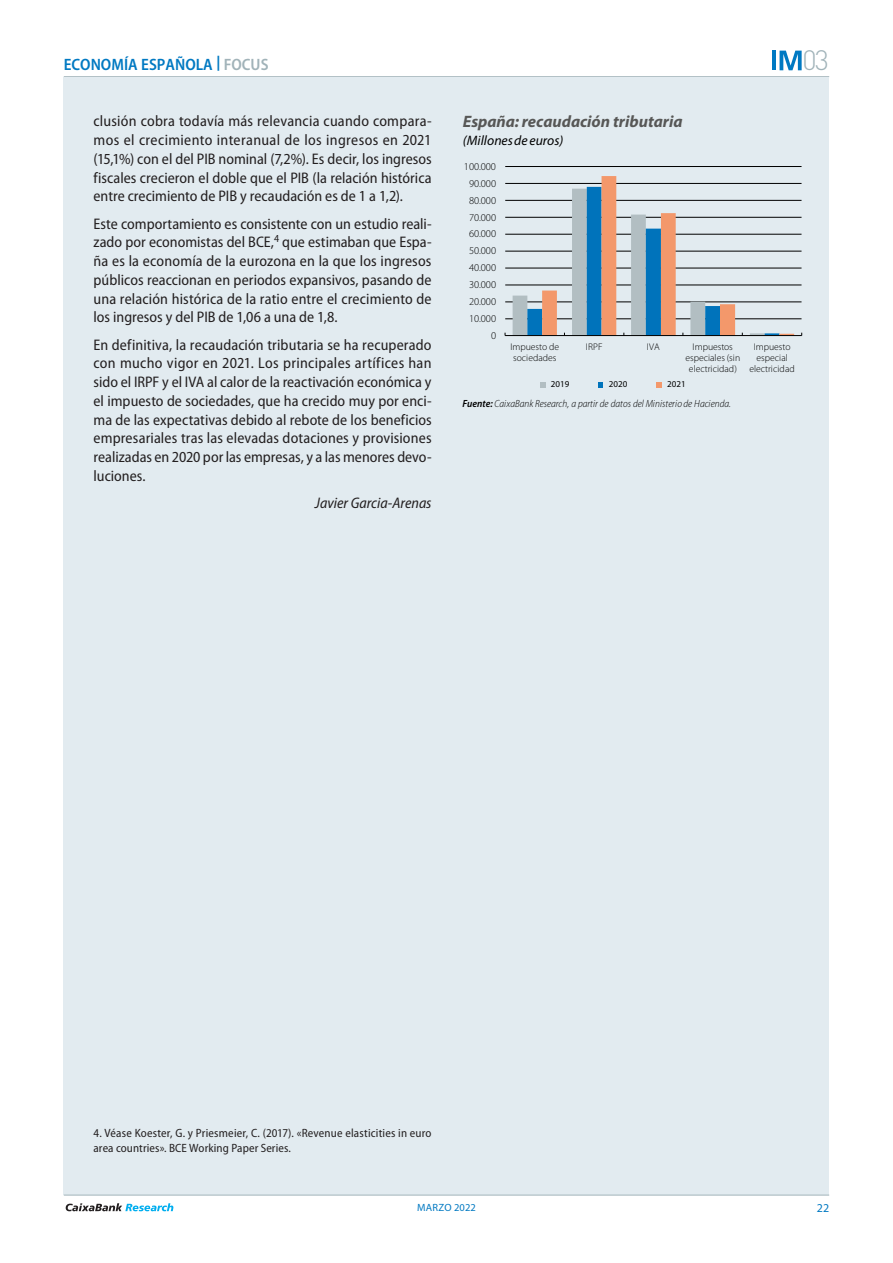
<style>
.page{position:relative;width:893px;height:1263px;background:#fff}
.page>*{position:absolute;margin:0;border:0;box-sizing:border-box;transform-origin:0 0}
.t1{font:300 27.6px "DIN Pro";color:#a1b3b9}
.t2{font:italic 700 16.5px "Myriad Pro";color:#575756}
.t3{font:600 semi-condensed 16.5px "Myriad Pro";color:#0079c2}
.Texto_Focus{font:semi-condensed 15.3px/18.8px "Myriad Pro";color:#231f20;text-align:justify}
.Firma_Focus{font:italic semi-condensed 15.3px "Myriad Pro";color:#231f20}
.t4{font:italic 13.65px "Myriad Pro";letter-spacing:.005em;color:#000}
.Notas_Focus{font:semi-condensed 12px/15px "Myriad Pro";letter-spacing:.01em;color:#231f20}
.t5{font:12px "Myriad Pro";color:#0079c2}
.t6{font:italic 300 semi-condensed 10.5px "Myriad Pro";color:#000}
.t7{font:300 10.5px "Myriad Pro";letter-spacing:-.005em;color:#000}
.t8{font:10.5px "Myriad Pro";letter-spacing:.02em;color:#0079c2}
.t9{font:300 9.75px/10.9px "Myriad Pro";letter-spacing:-.005em;color:#000;text-align:center}
.t10{font:9px "Myriad Pro";letter-spacing:.005em;color:#000}
.s1{color:#a1b3b9}
.s2{font-weight:600}
</style>
<div class="page">
<hr style="left:64px;top:76px;width:765px;height:1px;background:#a1b3b9">
<div style="left:64px;top:77px;width:765px;height:1118px;background:#e2ebf0"></div>
<hr style="left:64px;top:1195px;width:765px;height:1px;background:#a1b3b9">
<svg style="left:66px;top:1203px;width:107px;height:8px"></svg>
<svg style="left:779px;top:51px;width:23px;height:19px"></svg>
<hr style="left:772px;top:51px;width:4px;height:19px;background:#0079c2">
<hr style="left:505px;top:319px;width:296px;height:1px;background:#000">
<hr style="left:505px;top:302px;width:296px;height:1px;background:#000">
<hr style="left:505px;top:285px;width:296px;height:1px;background:#000">
<hr style="left:505px;top:268px;width:296px;height:1px;background:#000">
<hr style="left:505px;top:251px;width:296px;height:1px;background:#000">
<hr style="left:505px;top:234px;width:296px;height:1px;background:#000">
<hr style="left:505px;top:217px;width:296px;height:1px;background:#000">
<hr style="left:505px;top:200px;width:296px;height:1px;background:#000">
<hr style="left:505px;top:183px;width:296px;height:1px;background:#000">
<hr style="left:505px;top:166px;width:296px;height:1px;background:#000">
<hr style="left:505px;top:335px;width:297px;height:1px;background:#000">
<svg style="left:513px;top:176px;width:281px;height:160px"></svg>
<svg style="left:540px;top:382px;width:5px;height:5px"></svg>
<svg style="left:598px;top:382px;width:5px;height:5px"></svg>
<svg style="left:656px;top:382px;width:5px;height:5px"></svg>
<p class="t3" style="left:64px;top:55px;width:206px">ECONOMÍA ESPAÑOLA <sup>|</sup> <span class="s1">FOCUS</span></p>
<p class="Texto_Focus" style="left:94px;top:112px;width:340px">clusión cobra todavía más relevancia cuando compara&shy;mos el crecimiento interanual de los ingresos en 2021 (15,1%) con el del PIB nominal (7,2%). Es decir, los ingresos fiscales crecieron el doble que el PIB (la relación histórica entre crecimiento de PIB y recaudación es de 1 a 1,2).</p>
<p class="Texto_Focus" style="left:94px;top:214px;width:340px">Este comportamiento es consistente con un estudio reali&shy;zado por economistas del BCE,<sup>4</sup> que estimaban que Espa&shy;ña es la economía de la eurozona en la que los ingresos públicos reaccionan en periodos expansivos, pasando de una relación histórica de la ratio entre el crecimiento de los ingresos y del PIB de 1,06 a una de 1,8.</p>
<p class="Texto_Focus" style="left:94px;top:335px;width:340px">En definitiva, la recaudación tributaria se ha recuperado con mucho vigor en 2021. Los principales artífices han sido el IRPF y el IVA al calor de la reactivación económica y el impuesto de sociedades, que ha crecido muy por enci&shy;ma de las expectativas debido al rebote de los beneficios empresariales tras las elevadas dotaciones y provisiones realizadas en 2020 por las empresas, y a las menores devo&shy;luciones.</p>
<p class="Firma_Focus" style="left:315px;top:495px;width:118px">Javier Garcia-Arenas</p>
<h1 class="t1" style="left:802px;top:39px;width:28px">03</h1>
<p class="t2" style="left:463px;top:113px;width:221px">España: recaudación tributaria</p>
<p class="t4" style="left:463px;top:133px;width:102px">(Millones de euros)</p>
<p class="t7" style="left:464px;top:161px;width:34px">100.000</p>
<p class="t7" style="left:469px;top:177px;width:29px">90.000</p>
<p class="t7" style="left:469px;top:194px;width:29px">80.000</p>
<p class="t7" style="left:469px;top:211px;width:29px">70.000</p>
<p class="t7" style="left:469px;top:228px;width:29px">60.000</p>
<p class="t7" style="left:469px;top:245px;width:29px">50.000</p>
<p class="t7" style="left:469px;top:262px;width:29px">40.000</p>
<p class="t7" style="left:469px;top:279px;width:29px">30.000</p>
<p class="t7" style="left:469px;top:296px;width:29px">20.000</p>
<p class="t7" style="left:469px;top:312px;width:29px">10.000</p>
<p class="t7" style="left:491px;top:329px;width:7px">0</p>
<p class="t9" style="left:510px;top:341px;width:50px;text-align:left">Impuesto de sociedades</p>
<p class="t9" style="left:586px;top:341px;width:18px">IRPF</p>
<p class="t9" style="left:647px;top:341px;width:14px">IVA</p>
<p class="t9" style="left:685px;top:341px;width:56px">Impuestos especiales (sin electricidad)</p>
<p class="t9" style="left:749px;top:341px;width:47px">Impuesto especial electricidad</p>
<p class="t10" style="left:551px;top:379px;width:20px">2019</p>
<p class="t10" style="left:609px;top:379px;width:20px">2020</p>
<p class="t10" style="left:667px;top:379px;width:20px">2021</p>
<p class="t6" style="left:462px;top:398px;width:270px"><span class="s2">Fuente:</span> CaixaBank Research, a partir de datos del Ministerio de Hacienda.</p>
<p class="Notas_Focus" style="left:94px;top:1126px;width:340px">4. Véase Koester, G. y Priesmeier, C. (2017). «Revenue elasticities in euro area countries». BCE Working Paper Series.</p>
<p class="t8" style="left:417px;top:1201px;width:60px">MARZO 2022</p>
<p class="t5" style="left:817px;top:1201px;width:14px">22</p>
</div>
